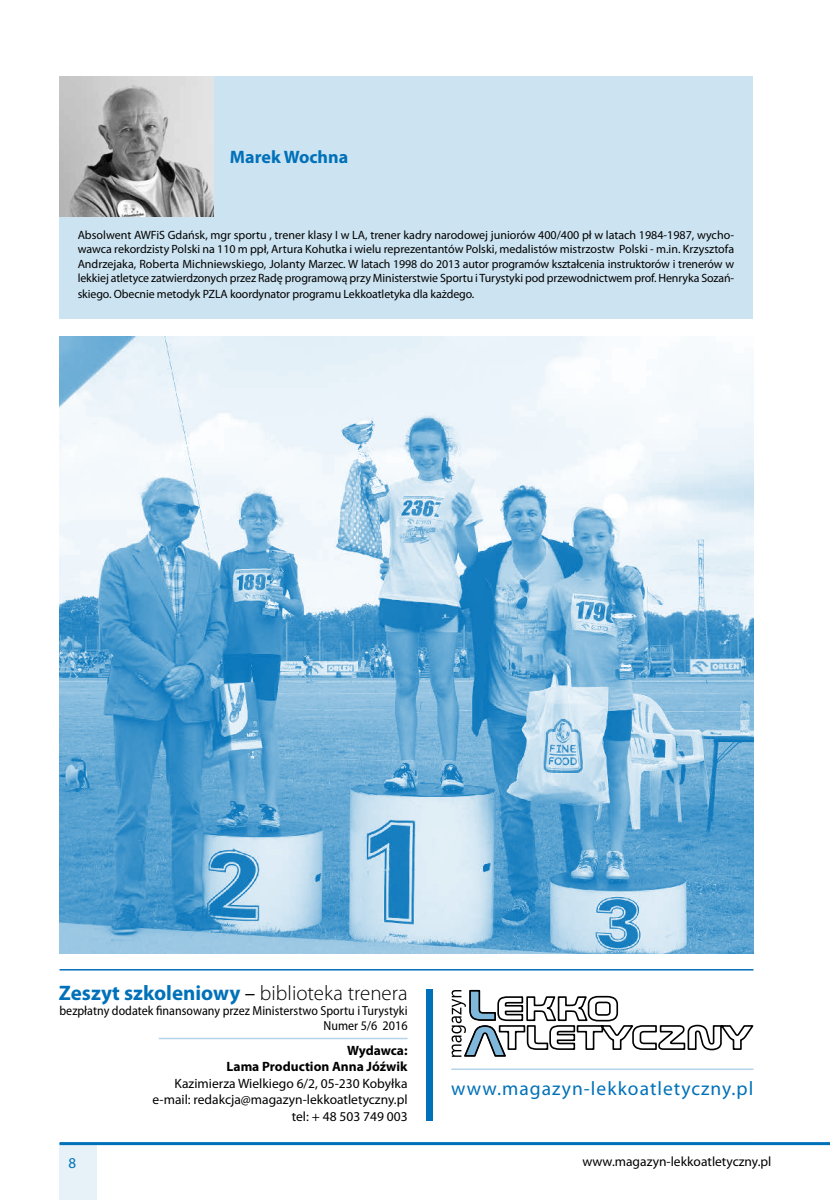
<style>
.page{position:relative;width:830px;height:1200px;background:#fff}
.page>*{position:absolute;margin:0;border:0;box-sizing:border-box;transform-origin:0 0}
.t1{font:700 21px "Myriad Pro";color:#0071b9}
.t2{font:19.5px "Myriad Pro";letter-spacing:.05em;color:#0071b9}
.t3{font:700 18px "Myriad Pro";color:#0071b9}
.t4{font:15px "Myriad Pro";color:#0071b9}
.t5{font:13.5px/16.5px "Myriad Pro";color:#000;text-align:right}
.t6{font:700 13.5px/16.5px "Myriad Pro";color:#000;text-align:right}
.t7{font:semi-condensed 13.2px/14.7px "Myriad Pro";color:#000;text-align:right}
.t8{font:12px/14.4px "Myriad Pro";letter-spacing:-.01em;color:#000;text-align:justify}
.s1{font-weight:400;color:#000}
.s2{font-weight:300;color:#000}
</style>
<div class="page">
<div style="left:60px;top:1144px;width:37px;height:55px;background:#e6f1f8"></div>
<hr style="left:60px;top:1141px;width:769px;height:3px;background:#0071b9">
<svg style="left:451px;top:989px;width:302px;height:67px"></svg>
<div style="left:426px;top:989px;width:6px;height:131px;background:#0071b9"></div>
<hr style="left:60px;top:968px;width:693px;height:2px;background:#0071b9">
<hr style="left:159px;top:1037px;width:248px;height:1px;background:#b3d4ea">
<hr style="left:451px;top:1068px;width:302px;height:1px;background:#b3d4ea">
<div style="left:60px;top:77px;width:693px;height:242px;background:#cce3f1"></div>
<img style="left:60px;top:77px;width:153px;height:139px">
<img style="left:60px;top:336px;width:693px;height:616px">
<h3 class="t3" style="left:230px;top:145px;width:120px">Marek Wochna</h3>
<p class="t8" style="left:78px;top:227px;width:657px">Absolwent AWFiS Gdańsk, mgr sportu , trener klasy I w LA, trener kadry narodowej juniorów 400/400 pł w latach 1984-1987, wycho&shy;wawca rekordzisty Polski na 110 m ppł, Artura Kohutka i wielu reprezentantów Polski, medalistów mistrzostw Polski - m.in. Krzysztofa Andrzejaka, Roberta Michniewskiego, Jolanty Marzec. W latach 1998 do 2013 autor programów kształcenia instruktorów i trenerów w lekkiej atletyce zatwierdzonych przez Radę programową przy Ministerstwie Sportu i Turystyki pod przewodnictwem prof. Henryka Sozań-</p>
<p class="t8" style="left:78px;top:287px;width:398px">skiego. Obecnie metodyk PZLA koordynator programu Lekkoatletyka dla każdego.</p>
<h1 class="t1" style="left:59px;top:979px;width:350px">Zeszyt szkoleniowy <span class="s1">–</span> <span class="s2">biblioteka trenera</span></h1>
<p class="t7" style="left:59px;top:1003px;width:349px">bezpłatny dodatek finansowany przez Ministerstwo Sportu i Turystyki<br>Numer 5/6 2016</p>
<p class="t6" style="left:226px;top:1041px;width:182px">Wydawca:<br>Lama Production Anna Jóźwik</p>
<p class="t5" style="left:152px;top:1074px;width:256px">Kazimierza Wielkiego 6/2, 05-230 Kobyłka e-mail: redakcja@magazyn-lekkoatletyczny.pl tel: + 48 503 749 003</p>
<h2 class="t2" style="left:451px;top:1076px;width:303px">www.magazyn-lekkoatletyczny.pl</h2>
<p class="t4" style="left:68px;top:1153px;width:9px">8</p>
<p class="t5" style="left:582px;top:1153px;width:190px">www.magazyn-lekkoatletyczny.pl</p>
</div>
